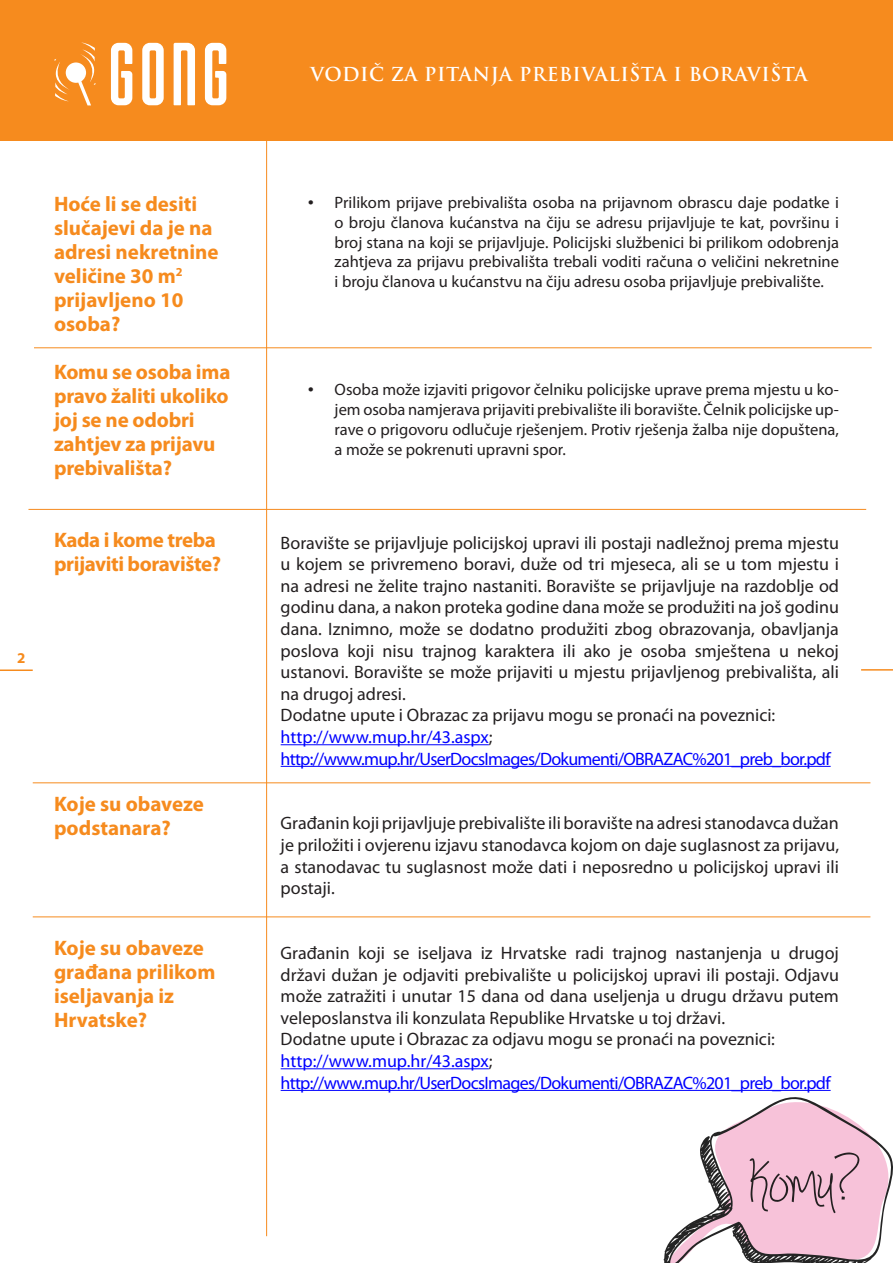
<style>
.page{position:relative;width:893px;height:1263px;background:#fff}
.page>*{position:absolute;margin:0;border:0;box-sizing:border-box;transform-origin:0 0}
.t1{font:700 21px/24px "Myriad Pro";letter-spacing:-.005em;color:#f68b1e}
.t2{font:700 18.75px "Trajan Pro";letter-spacing:.03em;color:#fff}
.t3{font:18px/21.6px "Myriad Pro";color:#231f20}
.t4{font:16.5px/19.8px "Myriad Pro";color:#231f20;text-align:justify}
.t5{font:700 15px "Myriad Pro";color:#f68b1e}
.s1{color:#00f}
</style>
<div class="page">
<hr style="left:266px;top:20px;width:1px;height:1216px;background:#f68b1e">
<div style="left:0;top:0;width:893px;height:140px;background:#f68b1e"></div>
<svg style="left:142px;top:43px;width:22px;height:62px"></svg>
<svg style="left:54px;top:43px;width:42px;height:62px"></svg>
<svg style="left:174px;top:43px;width:21px;height:62px"></svg>
<svg style="left:205px;top:43px;width:21px;height:62px"></svg>
<svg style="left:111px;top:43px;width:21px;height:62px"></svg>
<hr style="left:0;top:669px;width:33px;height:2px;background:#f68b1e">
<hr style="left:861px;top:669px;width:32px;height:2px;background:#f68b1e">
<hr style="left:281px;top:744px;width:208px;height:1px;background:#00f">
<hr style="left:281px;top:766px;width:550px;height:1px;background:#00f">
<hr style="left:281px;top:1068px;width:208px;height:1px;background:#00f">
<hr style="left:281px;top:1090px;width:550px;height:1px;background:#00f">
<hr style="left:34px;top:347px;width:838px;height:1px;background:#f68b1e">
<hr style="left:28px;top:509px;width:838px;height:1px;background:#f68b1e">
<hr style="left:33px;top:782px;width:837px;height:1px;background:#f68b1e">
<hr style="left:33px;top:916px;width:837px;height:1px;background:#f68b1e">
<svg style="left:658px;top:1089px;width:235px;height:174px"></svg>
<p class="t1" style="left:54px;top:191px;width:166px">Hoće li se desiti slučajevi da je na adresi nekretnine veličine 30 m<sup>2 </sup>prijavljeno 10 osoba?</p>
<p class="t1" style="left:54px;top:359px;width:178px">Komu se osoba ima pravo žaliti ukoliko joj se ne odobri zahtjev za prijavu prebivališta?</p>
<p class="t1" style="left:54px;top:527px;width:169px">Kada i kome treba prijaviti boravište?</p>
<p class="t5" style="left:17px;top:648px;width:10px">2</p>
<p class="t1" style="left:54px;top:791px;width:151px">Koje su obaveze podstanara?</p>
<p class="t1" style="left:54px;top:935px;width:163px">Koje su obaveze građana prilikom iseljavanja iz<br>Hrvatske?</p>
<p class="t2" style="left:310px;top:62px;width:499px">VODIČ ZA PITANJA PREBIVALIŠTA I BORAVIŠTA</p>
<p class="t4" style="left:335px;top:192px;width:506px;text-indent:-27px">• Prilikom prijave prebivališta osoba na prijavnom obrascu daje podatke i o broju članova kućanstva na čiju se adresu prijavljuje te kat, površinu i broj stana na koji se prijavljuje. Policijski službenici bi prilikom odobrenja zahtjeva za prijavu prebivališta trebali voditi računa o veličini nekretnine i broju članova u kućanstvu na čiju adresu osoba prijavljuje prebivalište.</p>
<p class="t4" style="left:335px;top:379px;width:506px;text-indent:-27px">• Osoba može izjaviti prigovor čelniku policijske uprave prema mjestu u ko&shy;jem osoba namjerava prijaviti prebivalište ili boravište. Čelnik policijske up&shy;rave o prigovoru odlučuje rješenjem. Protiv rješenja žalba nije dopuštena, a može se pokrenuti upravni spor.</p>
<p class="t3" style="left:281px;top:531px;width:560px">Boravište se prijavljuje policijskoj upravi ili postaji nadležnoj prema mjestu u kojem se privremeno boravi, duže od tri mjeseca, ali se u tom mjestu i na adresi ne želite trajno nastaniti. Boravište se prijavljuje na razdoblje od godinu dana, a nakon proteka godine dana može se produžiti na još godinu dana. Iznimno, može se dodatno produžiti zbog obrazovanja, obavljanja poslova koji nisu trajnog karaktera ili ako je osoba smještena u nekoj ustanovi. Boravište se može prijaviti u mjestu prijavljenog prebivališta, ali na drugoj adresi.<br>Dodatne upute i Obrazac za prijavu mogu se pronaći na poveznici: <span class="s1">http://www.mup.hr/43.aspx</span>; <span class="s1">http://www.mup.hr/UserDocsImages/Dokumenti/OBRAZAC%201_preb_bor.pdf</span></p>
<p class="t3" style="left:281px;top:812px;width:560px;text-align:justify">Građanin koji prijavljuje prebivalište ili boravište na adresi stanodavca dužan je priložiti i ovjerenu izjavu stanodavca kojom on daje suglasnost za prijavu, a stanodavac tu suglasnost može dati i neposredno u policijskoj upravi ili postaji.</p>
<p class="t3" style="left:281px;top:942px;width:560px">Građanin koji se iseljava iz Hrvatske radi trajnog nastanjenja u drugoj državi dužan je odjaviti prebivalište u policijskoj upravi ili postaji. Odjavu može zatražiti i unutar 15 dana od dana useljenja u drugu državu putem veleposlanstva ili konzulata Republike Hrvatske u toj državi.<br>Dodatne upute i Obrazac za odjavu mogu se pronaći na poveznici: <span class="s1">http://www.mup.hr/43.aspx</span>; <span class="s1">http://www.mup.hr/UserDocsImages/Dokumenti/OBRAZAC%201_preb_bor.pdf</span></p>
</div>
